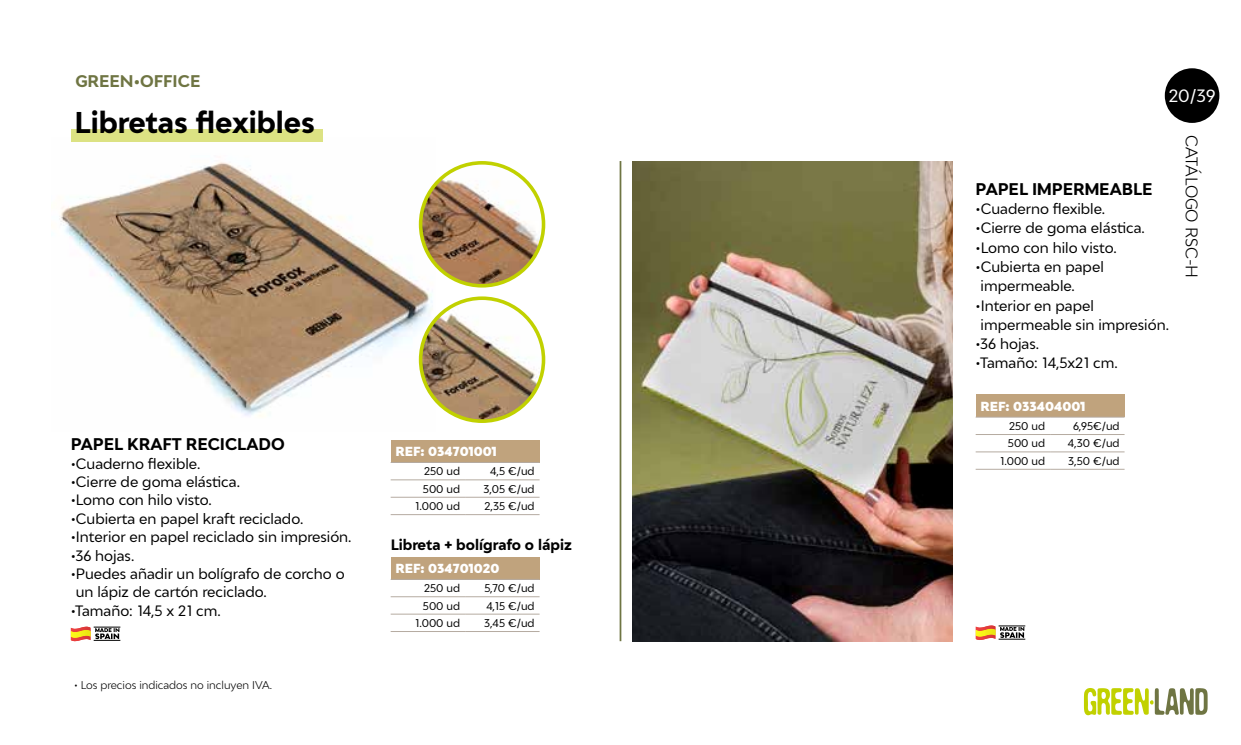
<style>
.page{position:relative;width:1241px;height:745px;background:#fff}
.page>*{position:absolute;margin:0;border:0;box-sizing:border-box;transform-origin:0 0}
.t1{font:700 28px "Adlinnaka";color:#000}
.t2{font:16.62px "Adlinnaka";color:#fff}
.t3{font:700 15.75px "Adlinnaka";color:#000}
.t4{font:300 15.75px "Adlinnaka";color:#000}
.t5{font:700 15.75px "Adlinnaka";color:#6f7543}
.t6{font:14px/19.2px "Adlinnaka";color:#000}
.t7{font:700 14px "Adlinnaka";color:#000}
.t8{font:900 12.25px "Adlinnaka";color:#fff}
.t9{font:10.5px "Adlinnaka";color:#000}
.t10{font:300 10.5px "Adlinnaka";color:#000}
</style>
<div class="page">
<img style="left:61px;top:137px;width:374px;height:280px">
<svg style="left:1083px;top:688px;width:124px;height:26px"></svg>
<div style="left:71px;top:130px;width:251px;height:12px;background:#dce283"></div>
<img style="left:632px;top:161px;width:320px;height:479px">
<div style="left:975px;top:394px;width:149px;height:23px;background:#c0a37d"></div>
<hr style="left:975px;top:416px;width:74px;height:1px;background:#b5aba1">
<hr style="left:1049px;top:416px;width:75px;height:1px;background:#b5aba1">
<hr style="left:975px;top:434px;width:74px;height:1px;background:#b5aba1">
<hr style="left:1049px;top:434px;width:75px;height:1px;background:#b5aba1">
<hr style="left:975px;top:451px;width:74px;height:1px;background:#b5aba1">
<hr style="left:1049px;top:451px;width:75px;height:1px;background:#b5aba1">
<hr style="left:975px;top:468px;width:74px;height:1px;background:#b5aba1">
<hr style="left:1049px;top:468px;width:75px;height:1px;background:#b5aba1">
<hr style="left:619px;top:161px;width:2px;height:479px;background:#6f7543">
<svg style="left:975px;top:625px;width:50px;height:15px"></svg>
<div style="left:390px;top:439px;width:149px;height:23px;background:#c0a37d"></div>
<hr style="left:390px;top:461px;width:75px;height:1px;background:#b5aba1">
<hr style="left:465px;top:461px;width:74px;height:1px;background:#b5aba1">
<hr style="left:390px;top:479px;width:75px;height:1px;background:#b5aba1">
<hr style="left:465px;top:479px;width:74px;height:1px;background:#b5aba1">
<hr style="left:390px;top:496px;width:75px;height:1px;background:#b5aba1">
<hr style="left:465px;top:496px;width:74px;height:1px;background:#b5aba1">
<hr style="left:390px;top:514px;width:75px;height:1px;background:#b5aba1">
<hr style="left:465px;top:514px;width:74px;height:1px;background:#b5aba1">
<div style="left:390px;top:556px;width:149px;height:23px;background:#c0a37d"></div>
<hr style="left:390px;top:578px;width:75px;height:1px;background:#b5aba1">
<hr style="left:465px;top:578px;width:74px;height:1px;background:#b5aba1">
<hr style="left:390px;top:596px;width:75px;height:1px;background:#b5aba1">
<hr style="left:465px;top:596px;width:74px;height:1px;background:#b5aba1">
<hr style="left:390px;top:613px;width:75px;height:1px;background:#b5aba1">
<hr style="left:465px;top:613px;width:74px;height:1px;background:#b5aba1">
<hr style="left:390px;top:630px;width:75px;height:1px;background:#b5aba1">
<hr style="left:465px;top:630px;width:74px;height:1px;background:#b5aba1">
<svg style="left:71px;top:626px;width:49px;height:15px"></svg>
<img style="left:420px;top:163px;width:123px;height:122px;border-radius:61px">
<div style="left:419px;top:161px;width:126px;height:126px;border:4px solid #c1d100;border-radius:50%"></div>
<img style="left:420px;top:298px;width:123px;height:123px;border-radius:61px">
<div style="left:419px;top:296px;width:126px;height:126px;border:4px solid #c1d100;border-radius:50%"></div>
<div style="left:1164px;top:68px;width:55px;height:55px;background:#000;border-radius:50%"></div>
<p class="t5" style="left:75px;top:71px;width:126px">GREEN•OFFICE</p>
<h1 class="t1" style="left:74px;top:105px;width:242px">Libretas flexibles</h1>
<p class="t3" style="left:71px;top:434px;width:215px">PAPEL KRAFT RECICLADO</p>
<p class="t6" style="left:71px;top:453px;width:131px">•Cuaderno flexible.</p>
<p class="t6" style="left:71px;top:471px;width:171px">•Cierre de goma elástica.</p>
<p class="t6" style="left:71px;top:490px;width:143px">•Lomo con hilo visto.</p>
<p class="t6" style="left:71px;top:508px;width:234px">•Cubierta en papel kraft reciclado.</p>
<p class="t6" style="left:71px;top:526px;width:282px">•Interior en papel reciclado sin impresión.</p>
<p class="t6" style="left:71px;top:545px;width:65px">•36 hojas.</p>
<p class="t6" style="left:76px;top:564px;width:270px;line-height:18.4px;text-indent:-5px">•Puedes añadir un bolígrafo de corcho o un lápiz de cartón reciclado.</p>
<p class="t6" style="left:71px;top:600px;width:151px">•Tamaño: 14,5 x 21 cm.</p>
<p class="t10" style="left:74px;top:677px;width:199px">• Los precios indicados no incluyen IVA.</p>
<p class="t8" style="left:395px;top:443px;width:103px">REF: 034701001</p>
<p class="t9" style="left:424px;top:464px;width:37px">250 ud</p>
<p class="t9" style="left:490px;top:464px;width:46px">4,5 €/ud</p>
<p class="t9" style="left:423px;top:481px;width:39px">500 ud</p>
<p class="t9" style="left:483px;top:481px;width:53px">3,05 €/ud</p>
<p class="t9" style="left:415px;top:499px;width:47px">1.000 ud</p>
<p class="t9" style="left:484px;top:499px;width:52px">2,35 €/ud</p>
<p class="t7" style="left:390px;top:535px;width:183px">Libreta + bolígrafo o lápiz</p>
<p class="t8" style="left:395px;top:560px;width:105px">REF: 034701020</p>
<p class="t9" style="left:424px;top:581px;width:37px">250 ud</p>
<p class="t9" style="left:484px;top:581px;width:52px">5,70 €/ud</p>
<p class="t9" style="left:423px;top:598px;width:39px">500 ud</p>
<p class="t9" style="left:486px;top:598px;width:50px">4,15 €/ud</p>
<p class="t9" style="left:415px;top:615px;width:47px">1.000 ud</p>
<p class="t9" style="left:484px;top:615px;width:52px">3,45 €/ud</p>
<p class="t2" style="left:1168px;top:85px;width:48px">20/39</p>
<p class="t3" style="left:975px;top:179px;width:178px">PAPEL IMPERMEABLE</p>
<p class="t6" style="left:975px;top:199px;width:131px">•Cuaderno flexible.</p>
<p class="t6" style="left:975px;top:218px;width:171px">•Cierre de goma elástica.</p>
<p class="t6" style="left:975px;top:237px;width:143px">•Lomo con hilo visto.</p>
<p class="t6" style="left:980px;top:256px;width:125px;text-indent:-5px">•Cubierta en papel impermeable.</p>
<p class="t6" style="left:980px;top:295px;width:190px;text-indent:-5px">•Interior en papel impermeable sin impresión.</p>
<p class="t6" style="left:975px;top:333px;width:65px">•36 hojas.</p>
<p class="t6" style="left:975px;top:353px;width:144px">•Tamaño: 14,5x21 cm.</p>
<p class="t8" style="left:980px;top:398px;width:106px">REF: 033404001</p>
<p class="t9" style="left:1009px;top:419px;width:37px">250 ud</p>
<p class="t9" style="left:1072px;top:419px;width:48px">6,95€/ud</p>
<p class="t9" style="left:1007px;top:436px;width:39px">500 ud</p>
<p class="t9" style="left:1067px;top:436px;width:53px">4,30 €/ud</p>
<p class="t9" style="left:999px;top:453px;width:47px">1.000 ud</p>
<p class="t9" style="left:1067px;top:453px;width:53px">3,50 €/ud</p>
<p class="t4" style="left:1201px;top:135px;width:144px;rotate:90deg">CATÁLOGO RSC-H</p>
</div>
